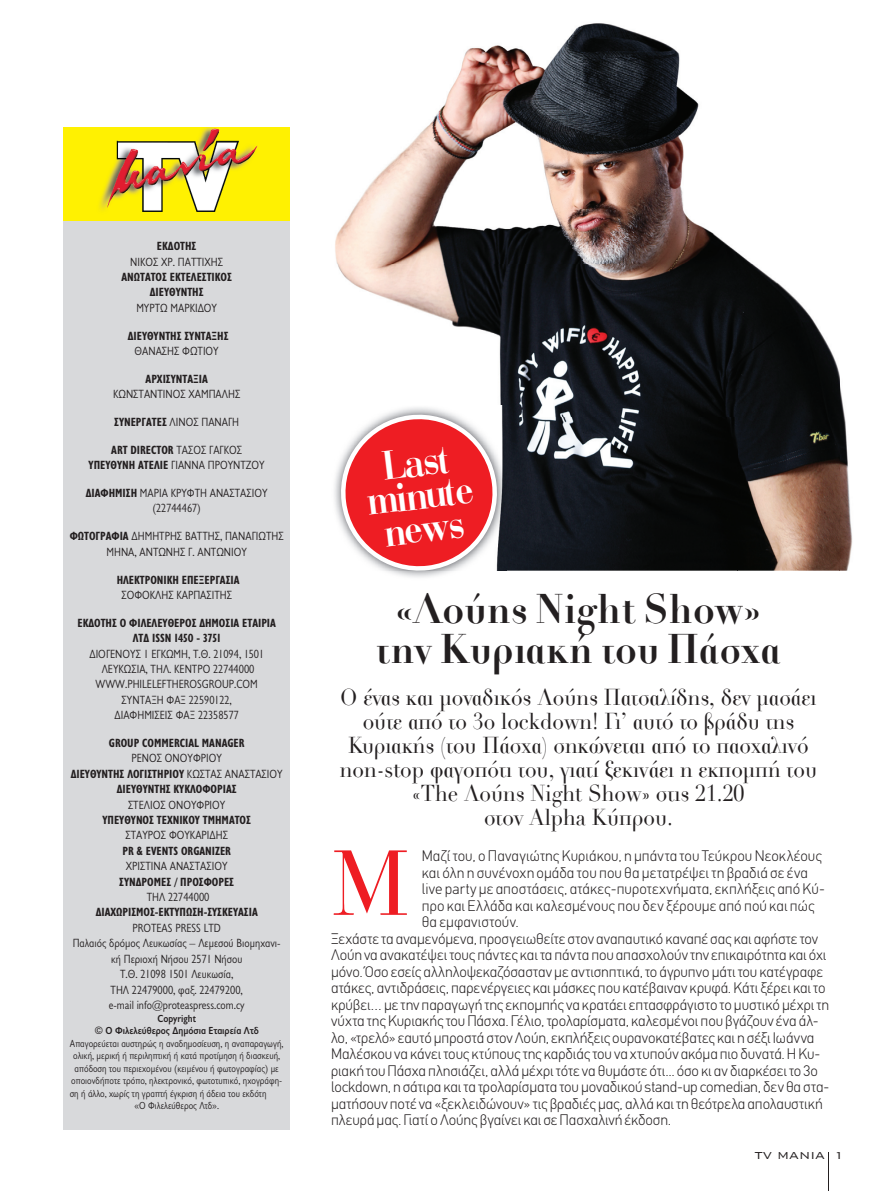
<style>
.page{position:relative;width:894px;height:1191px;background:#fff}
.page>*{position:absolute;margin:0;border:0;box-sizing:border-box;transform-origin:0 0}
.t1{font:92.1px "UB Bonati Medium";color:#ee1d23;scale:.94 1}
.t2{font:700 40.5px/40.5px "PF Bodoni PF";letter-spacing:.01em;color:#231f20;text-align:center;scale:.94 1}
.t3{font:40.5px/33px "UB Bonati Cond Bold";color:#fff;text-align:center}
.t4{font:22.5px/24px "PF Bodoni PF";color:#231f20;text-align:center;scale:.93 1}
.t5{font:300 15px "CF Din";letter-spacing:-.005em;color:#231f20}
.t6{font:300 13.5px "Bank Gothic BT Greek";color:#231f20}
.t7{font:12px/15.5px "Gill Sans Hel Semi Condenced";color:#231f20;text-align:center}
.t8{font:700 12px/15.5px "Gill Sans Hel Condenced";color:#231f20;text-align:center}
.t9{font:10.35px "Gill Sans Hel Semi Condenced";color:#231f20}
.t10{font:700 10.35px "Gill Sans Hel Semi Condenced";letter-spacing:-.005em;color:#231f20}
.s1{font-family:"Gill Sans Hel Semi Condenced";font-weight:400}
.s2{font-family:"Gill Sans Hel Condenced";font-weight:700}
</style>
<div class="page">
<hr style="left:828px;top:1152px;width:1px;height:39px;background:#231f20">
<div style="left:63px;top:221px;width:227px;height:908px;background:#d8d9db"></div>
<div style="left:63px;top:128px;width:227px;height:93px;background:#fff101"></div>
<img style="left:99px;top:128px;width:159px;height:84px">
<img style="left:335px;top:23px;width:417px;height:241px">
<img style="left:840px;top:385px;width:13px;height:186px">
<img style="left:337px;top:264px;width:400px;height:153px">
<img style="left:737px;top:264px;width:103px;height:307px">
<img style="left:506px;top:417px;width:232px;height:154px">
<img style="left:334px;top:405px;width:172px;height:172px">
<svg style="left:336px;top:410px;width:165px;height:165px"></svg>
<p class="t8" style="left:121px;top:240px;width:112px">EΚΔOΤΗΣ<br><span class="s1">ΝΙΚΟΣ ΧΡ. ΠΑΤΤΙΧΗΣ<br></span>ΑΝΩΤΑΤΟΣ ΕΚΤΕΛΕΣΤΙΚΟΣ<br>ΔΙΕΥΘΥΝΤΗΣ<br><span class="s1">ΜΥΡΤΩ ΜΑΡΚΙΔΟΥ</span></p>
<p class="t8" style="left:128px;top:329px;width:102px">ΔΙΕΥΘΥΝΤΗΣ ΣΥΝΤΑΞΗΣ<br><span class="s1">ΘΑΝΑΣΗΣ ΦΩΤΙΟΥ</span></p>
<p class="t7" style="left:113px;top:372px;width:129px"><span class="s2">ΑΡΧΙΣΥΝΤΑΞΙΑ<br></span>ΚΩΝΣΤΑΝΤΙΝΟΣ ΧΑΜΠΑΛΗΣ</p>
<p class="t7" style="left:114px;top:415px;width:127px"><span class="s2">ΣΥΝΕΡΓΑΤΕΣ</span> ΛΙΝΟΣ ΠΑΝΑΓΗ</p>
<p class="t7" style="left:89px;top:443px;width:178px"><span class="s2">ΑRT DIRECTOR</span> TΑΣΟΣ ΓΑΓΚΟΣ<br><span class="s2">ΥΠΕΥΘΥΝH ΑΤΕΛΙΕ</span> ΓΙΑΝΝΑ ΠΡΟΥΝΤΖΟΥ</p>
<p class="t7" style="left:86px;top:487px;width:183px"><span class="s2">ΔΙΑΦΗΜΙΣΗ</span> ΜΑΡΙΑ ΚΡΥΦΤΗ ΑΝΑΣΤΑΣΙΟΥ (22744467)</p>
<p class="t7" style="left:70px;top:530px;width:215px"><span class="s2">ΦΩΤΟΓΡΑΦΙΑ</span> ΔΗΜΗΤΡΗΣ ΒΑΤΤΗΣ, ΠΑΝΑΓΙΩΤΗΣ<br>ΜΗΝΑ, ΑΝΤΩΝΗΣ Γ. ΑΝΤΩΝΙΟΥ</p>
<p class="t8" style="left:117px;top:573px;width:124px">ΗΛΕΚΤΡΟΝΙΚΗ ΕΠΕΞΕΡΓΑΣΙΑ<br><span class="s1">ΣΟΦΟΚΛΗΣ ΚΑΡΠΑΣΙΤΗΣ</span></p>
<p class="t7" style="left:77px;top:616px;width:200px"><span class="s2">ΕΚΔΟΤΗΣ Ο ΦΙΛΕΛΕΥΘΕΡΟΣ ΔΗΜΟΣΙΑ ΕΤΑΙΡΙΑ<br>ΛΤΔ ISSN 1450 - 3751<br></span>ΔΙΟΓΕΝΟΥΣ 1 ΕΓΚΩΜΗ, Τ.Θ. 21094, 1501<br>ΛΕΥΚΩΣΙΑ, ΤΗΛ. ΚΕΝΤΡΟ 22744000<br>WWW.PHILELEFTHEROSGROUP.COM<br>ΣΥΝΤΑΞΗ ΦΑΞ 22590122,<br>ΔΙΑΦΗΜΙΣΕΙΣ ΦΑΞ 22358577</p>
<p class="t7" style="left:71px;top:736px;width:214px"><span class="s2">GROUP COMMERCIAL MANAGER<br></span>ΡΕΝΟΣ ΟΝΟΥΦΡΙΟΥ<br><span class="s2">ΔΙΕΥΘΥΝΤΗΣ ΛΟΓΙΣΤΗΡΙΟΥ</span> ΚΩΣΤΑΣ ΑΝΑΣΤΑΣΙΟΥ<br><span class="s2">ΔΙΕΥΘΥΝΤΗΣ ΚΥΚΛΟΦΟΡΙΑΣ<br></span>ΣΤΕΛΙΟΣ ΟΝΟΥΦΡΙΟΥ<br><span class="s2">ΥΠΕΥΘΥΝΟΣ ΤΕΧΝΙΚΟΥ ΤΜΗΜΑΤΟΣ<br></span>ΣΤΑΥΡΟΣ ΦΟΥΚΑΡΙΔΗΣ<br><span class="s2">PR &amp; EVENTS ORGANIZER<br></span>ΧΡΙΣΤΙΝΑ ΑΝΑΣΤΑΣΙΟΥ<br><span class="s2">ΣΥΝΔΡΟΜΕΣ / ΠΡΟΣΦΟΡΕΣ<br></span>ΤΗΛ 22744000<br><span class="s2">ΔΙΑΧΩΡΙΣΜΟΣ-ΕΚΤΥΠΩΣΗ-ΣΥΣΚΕΥΑΣΙΑ<br></span>PROTEAS PRESS LTD<br>Παλαιός δρόμος Λευκωσίας – Λεμεσού Βιομηχανι&shy;κή Περιοχή Νήσου 2571 Νήσου<br>Τ.Θ. 21098 1501 Λευκωσία,<br>ΤΗΛ 22479000, φαξ. 22479200,<br>e-mail info@proteaspress.com.cy</p>
<p class="t10" style="left:157px;top:1014px;width:40px">Copyright</p>
<p class="t10" style="left:95px;top:1027px;width:166px">© O Φιλελεύθερος Δημόσια Εταιρεία Λτδ</p>
<p class="t9" style="left:70px;top:1039px;width:215px">Απαγορεύεται αυστηρώς η αναδημοσίευση, η αναπαραγωγή,</p>
<p class="t9" style="left:73px;top:1052px;width:208px">ολική, μερική ή περιληπτική ή κατά προτίμηση ή διασκευή,</p>
<p class="t9" style="left:75px;top:1064px;width:206px">απόδοση του περιεχομένου (κειμένου ή φωτογραφίας) με</p>
<p class="t9" style="left:71px;top:1077px;width:213px">οποιονδήποτε τρόπο, ηλεκτρονικό, φωτοτυπικό, ηχογράφη-</p>
<p class="t9" style="left:70px;top:1090px;width:198px">ση ή άλλο, χωρίς τη γραπτή έγκριση ή άδεια του εκδότη</p>
<p class="t9" style="left:134px;top:1102px;width:86px">«Ο Φιλελεύθερος Λτδ».</p>
<p class="t3" style="left:359px;top:454px;width:110px;rotate:-7deg">Last minute news</p>
<p class="t2" style="left:376px;top:589px;width:432px">«Λούης Night Show» την Kυριακή του Πάσχα</p>
<p class="t4" style="left:340px;top:685px;width:515px">Ο ένας και μοναδικός Λούης Πατσαλίδης, δεν μασάει ούτε από το 3o lockdown! Γι’ αυτό το βράδυ της Κυριακής (του Πάσχα) σηκώνεται από το πασχαλινό non-stop φαγοπότι του, γιατί ξεκινάει η εκπομπή του «The Λούης Night Show» στις 21.20<br>στον Alpha Kύπρου.</p>
<p class="t5" style="left:422px;top:850px;width:402px">Μαζί του, ο Παναγιώτης Κυριάκου, η μπάντα του Τεύκρου Νεοκλέους</p>
<p class="t5" style="left:422px;top:867px;width:388px">και όλη η συνένοχη ομάδα του που θα μετατρέψει τη βραδιά σε ένα</p>
<p class="t5" style="left:422px;top:883px;width:404px">live party με αποστάσεις, ατάκες-πυροτεχνήματα, εκπλήξεις από Κύ-</p>
<p class="t5" style="left:422px;top:900px;width:394px">προ και Ελλάδα και καλεσμένους που δεν ξέρουμε από πού και πώς</p>
<p class="t5" style="left:422px;top:916px;width:98px">θα εμφανιστούν.</p>
<p class="t5" style="left:331px;top:933px;width:489px">Ξεχάστε τα αναμενόμενα, προσγειωθείτε στον αναπαυτικό καναπέ σας και αφήστε τον</p>
<p class="t5" style="left:331px;top:949px;width:497px">Λούη να ανακατέψει τους πάντες και τα πάντα που απασχολούν την επικαιρότητα και όχι</p>
<p class="t5" style="left:331px;top:966px;width:493px">μόνο. Όσο εσείς αλληλοψεκαζόσασταν με αντισηπτικά, το άγρυπνο μάτι του κατέγραφε</p>
<p class="t5" style="left:331px;top:982px;width:496px">ατάκες, αντιδράσεις, παρενέργειες και μάσκες που κατέβαιναν κρυφά. Κάτι ξέρει και το</p>
<p class="t5" style="left:331px;top:999px;width:499px">κρύβει… με την παραγωγή της εκπομπής να κρατάει επτασφράγιστο το μυστικό μέχρι τη</p>
<p class="t5" style="left:331px;top:1015px;width:489px">νύχτα της Κυριακής του Πάσχα. Γέλιο, τρολαρίσματα, καλεσμένοι που βγάζουν ένα άλ-</p>
<p class="t5" style="left:331px;top:1032px;width:485px">λο, «τρελό» εαυτό μπροστά στον Λούη, εκπλήξεις ουρανοκατέβατες και η σέξι Ιωάννα</p>
<p class="t5" style="left:331px;top:1048px;width:491px">Μαλέσκου να κάνει τους κτύπους της καρδιάς του να χτυπούν ακόμα πιο δυνατά. Η Κυ-</p>
<p class="t5" style="left:331px;top:1065px;width:488px">ριακή του Πάσχα πλησιάζει, αλλά μέχρι τότε να θυμάστε ότι... όσο κι αν διαρκέσει το 3ο</p>
<p class="t5" style="left:331px;top:1081px;width:500px">lockdown, η σάτιρα και τα τρολαρίσματα του μοναδικού stand-up comedian, δεν θα στα-</p>
<p class="t5" style="left:331px;top:1098px;width:493px">ματήσουν ποτέ να «ξεκλειδώνουν» τις βραδιές μας, αλλά και τη θεότρελα απολαυστική</p>
<p class="t5" style="left:331px;top:1114px;width:341px">πλευρά μας. Γιατί ο Λούης βγαίνει και σε Πασχαλινή έκδοση.</p>
<p class="t1" style="left:329px;top:841px;width:79px">M</p>
<p class="t6" style="left:755px;top:1146px;width:91px">TV MANIA 1</p>
</div>
